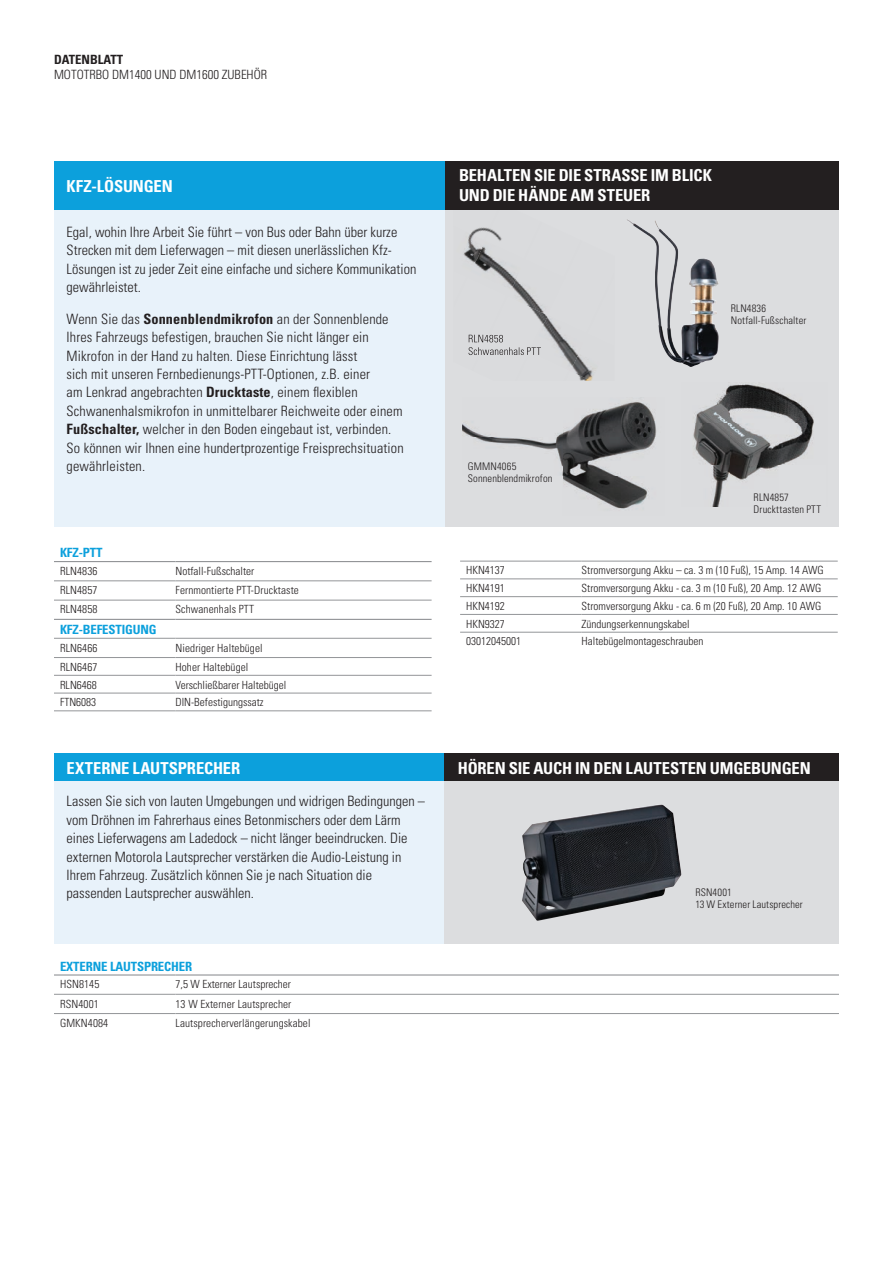
<style>
.page{position:relative;width:893px;height:1263px;background:#fff}
.page>*{position:absolute;margin:0;border:0;box-sizing:border-box;transform-origin:0 0}
.t1{font:700 condensed 16.5px/19.5px "Univers";letter-spacing:-.01em;color:#fff}
.t2{font:300 condensed 14.25px/18.3px "Univers";color:#231f20}
.t3{font:700 condensed 12.75px "Univers";letter-spacing:-.01em;color:#0ca0dc}
.t4{font:300 condensed 12.75px "Univers";color:#231f20}
.t5{font:700 condensed 12.75px "Univers";color:#231f20}
.t6{font:300 condensed 11.25px "Univers";color:#231f20}
.t7{font:300 condensed 10.5px/12.6px "Univers";letter-spacing:.01em;color:#231f20}
.s1{font-weight:700}
</style>
<div class="page">
<div style="left:54px;top:188px;width:405px;height:339px;background:#e8f2fa"></div>
<div style="left:446px;top:188px;width:393px;height:339px;background:#dcdddf"></div>
<img style="left:463px;top:402px;width:194px;height:107px">
<img style="left:693px;top:384px;width:121px;height:123px">
<img style="left:627px;top:219px;width:92px;height:148px">
<img style="left:485px;top:227px;width:17px;height:14px">
<img style="left:463px;top:227px;width:22px;height:31px">
<img style="left:468px;top:241px;width:40px;height:37px">
<img style="left:508px;top:271px;width:25px;height:26px">
<img style="left:503px;top:278px;width:5px;height:5px">
<img style="left:520px;top:297px;width:26px;height:18px">
<img style="left:536px;top:315px;width:34px;height:40px">
<img style="left:570px;top:345px;width:26px;height:36px">
<img style="left:468px;top:334px;width:5px;height:20px">
<img style="left:474px;top:334px;width:29px;height:9px">
<img style="left:562px;top:355px;width:9px;height:16px">
<img style="left:570px;top:371px;width:21px;height:10px">
<img style="left:469px;top:335px;width:34px;height:7px">
<img style="left:469px;top:347px;width:72px;height:8px">
<div style="left:54px;top:754px;width:406px;height:189px;background:#e8f2fa"></div>
<div style="left:444px;top:754px;width:395px;height:189px;background:#dcdddf"></div>
<hr style="left:54px;top:994px;width:122px;height:1px;background:#939598">
<hr style="left:176px;top:994px;width:663px;height:1px;background:#939598">
<hr style="left:54px;top:1013px;width:122px;height:1px;background:#939598">
<hr style="left:176px;top:1013px;width:663px;height:1px;background:#939598">
<hr style="left:54px;top:974px;width:122px;height:1px;background:#939598">
<hr style="left:176px;top:974px;width:663px;height:1px;background:#939598">
<div style="left:54px;top:754px;width:405px;height:27px;background:#0ca0dc"></div>
<div style="left:444px;top:754px;width:395px;height:27px;background:#231f20"></div>
<hr style="left:54px;top:638px;width:122px;height:1px;background:#939598">
<hr style="left:176px;top:638px;width:256px;height:1px;background:#939598">
<hr style="left:54px;top:580px;width:122px;height:1px;background:#939598">
<hr style="left:176px;top:580px;width:256px;height:1px;background:#939598">
<hr style="left:54px;top:600px;width:122px;height:1px;background:#939598">
<hr style="left:176px;top:600px;width:256px;height:1px;background:#939598">
<hr style="left:54px;top:657px;width:122px;height:1px;background:#939598">
<hr style="left:176px;top:657px;width:256px;height:1px;background:#939598">
<hr style="left:54px;top:675px;width:122px;height:1px;background:#939598">
<hr style="left:176px;top:675px;width:256px;height:1px;background:#939598">
<hr style="left:54px;top:693px;width:122px;height:1px;background:#939598">
<hr style="left:176px;top:693px;width:256px;height:1px;background:#939598">
<hr style="left:54px;top:710px;width:122px;height:1px;background:#939598">
<hr style="left:176px;top:710px;width:256px;height:1px;background:#939598">
<hr style="left:54px;top:619px;width:122px;height:1px;background:#939598">
<hr style="left:176px;top:619px;width:256px;height:1px;background:#939598">
<hr style="left:54px;top:561px;width:122px;height:1px;background:#939598">
<hr style="left:176px;top:561px;width:256px;height:1px;background:#939598">
<hr style="left:460px;top:561px;width:122px;height:1px;background:#939598">
<hr style="left:582px;top:561px;width:256px;height:1px;background:#939598">
<hr style="left:460px;top:579px;width:122px;height:1px;background:#939598">
<hr style="left:582px;top:579px;width:256px;height:1px;background:#939598">
<hr style="left:460px;top:596px;width:122px;height:1px;background:#939598">
<hr style="left:582px;top:596px;width:256px;height:1px;background:#939598">
<hr style="left:460px;top:614px;width:122px;height:1px;background:#939598">
<hr style="left:582px;top:614px;width:256px;height:1px;background:#939598">
<hr style="left:460px;top:632px;width:122px;height:1px;background:#939598">
<hr style="left:582px;top:632px;width:256px;height:1px;background:#939598">
<div style="left:54px;top:161px;width:405px;height:49px;background:#0ca0dc"></div>
<div style="left:446px;top:161px;width:393px;height:49px;background:#231f20"></div>
<img style="left:522px;top:804px;width:159px;height:117px">
<p class="t5" style="left:54px;top:52px;width:71px">DATENBLATT</p>
<p class="t4" style="left:54px;top:67px;width:215px">MOTOTRBO DM1400 UND DM1600 ZUBEHÖR</p>
<p class="t1" style="left:67px;top:177px;width:108px">KFZ-LÖSUNGEN</p>
<p class="t2" style="left:67px;top:223px;width:351px">Egal, wohin Ihre Arbeit Sie führt – von Bus oder Bahn über kurze Strecken mit dem Lieferwagen – mit diesen unerlässlichen Kfz-Lösungen ist zu jeder Zeit eine einfache und sichere Kommunikation gewährleistet.</p>
<p class="t2" style="left:67px;top:310px;width:339px">Wenn Sie das <span class="s1">Sonnenblendmikrofon</span> an der Sonnenblende Ihres Fahrzeugs befestigen, brauchen Sie nicht länger ein Mikrofon in der Hand zu halten. Diese Einrichtung lässt<br>sich mit unseren Fernbedienungs-PTT-Optionen, z.B. einer<br>am Lenkrad angebrachten <span class="s1">Drucktaste</span>, einem flexiblen Schwanenhalsmikrofon in unmittelbarer Reichweite oder einem <span class="s1">Fußschalter,</span> welcher in den Boden eingebaut ist, verbinden.<br>So können wir Ihnen eine hundertprozentige Freisprechsituation gewährleisten.</p>
<p class="t3" style="left:60px;top:545px;width:44px">KFZ-PTT</p>
<p class="t6" style="left:60px;top:564px;width:39px">RLN4836</p>
<p class="t6" style="left:176px;top:564px;width:80px">Notfall-Fußschalter</p>
<p class="t6" style="left:60px;top:583px;width:39px">RLN4857</p>
<p class="t6" style="left:176px;top:583px;width:125px">Fernmontierte PTT-Drucktaste</p>
<p class="t6" style="left:60px;top:603px;width:39px">RLN4858</p>
<p class="t6" style="left:176px;top:603px;width:80px">Schwanenhals PTT</p>
<p class="t3" style="left:60px;top:621px;width:98px">KFZ-BEFESTIGUNG</p>
<p class="t6" style="left:60px;top:641px;width:39px">RLN6466</p>
<p class="t6" style="left:176px;top:641px;width:89px">Niedriger Haltebügel</p>
<p class="t6" style="left:60px;top:660px;width:39px">RLN6467</p>
<p class="t6" style="left:176px;top:660px;width:74px">Hoher Haltebügel</p>
<p class="t6" style="left:60px;top:678px;width:38px">RLN6468</p>
<p class="t6" style="left:176px;top:678px;width:112px">Verschließbarer Haltebügel</p>
<p class="t6" style="left:60px;top:696px;width:38px">FTN6083</p>
<p class="t6" style="left:176px;top:696px;width:90px">DIN-Befestigungssatz</p>
<p class="t1" style="left:459px;top:165px;width:254px">BEHALTEN SIE DIE STRASSE IM BLICK<br>UND DIE HÄNDE AM STEUER</p>
<p class="t7" style="left:731px;top:301px;width:77px">RLN4836<br>Notfall-Fußschalter</p>
<p class="t7" style="left:468px;top:459px;width:86px">GMMN4065<br>Sonnenblendmikrofon</p>
<p class="t7" style="left:754px;top:490px;width:69px">RLN4857<br>Druckttasten PTT</p>
<p class="t6" style="left:466px;top:564px;width:40px">HKN4137</p>
<p class="t6" style="left:582px;top:564px;width:244px">Stromversorgung Akku – ca. 3 m (10 Fuß), 15 Amp. 14 AWG</p>
<p class="t6" style="left:466px;top:581px;width:40px">HKN4191</p>
<p class="t6" style="left:582px;top:581px;width:241px">Stromversorgung Akku - ca. 3 m (10 Fuß), 20 Amp. 12 AWG</p>
<p class="t6" style="left:466px;top:599px;width:40px">HKN4192</p>
<p class="t6" style="left:582px;top:599px;width:241px">Stromversorgung Akku - ca. 6 m (20 Fuß), 20 Amp. 10 AWG</p>
<p class="t6" style="left:466px;top:617px;width:40px">HKN9327</p>
<p class="t6" style="left:582px;top:617px;width:110px">Zündungserkennungskabel</p>
<p class="t6" style="left:466px;top:635px;width:56px">03012045001</p>
<p class="t6" style="left:582px;top:635px;width:123px">Haltebügelmontageschrauben</p>
<p class="t1" style="left:67px;top:758px;width:175px">EXTERNE LAUTSPRECHER</p>
<p class="t1" style="left:458px;top:758px;width:354px">HÖREN SIE AUCH IN DEN LAUTESTEN UMGEBUNGEN</p>
<p class="t2" style="left:67px;top:792px;width:360px">Lassen Sie sich von lauten Umgebungen und widrigen Bedingungen – vom Dröhnen im Fahrerhaus eines Betonmischers oder dem Lärm eines Lieferwagens am Ladedock – nicht länger beeindrucken. Die externen Motorola Lautsprecher verstärken die Audio-Leistung in Ihrem Fahrzeug. Zusätzlich können Sie je nach Situation die passenden Lautsprecher auswählen.</p>
<p class="t3" style="left:60px;top:958px;width:134px">EXTERNE LAUTSPRECHER</p>
<p class="t6" style="left:60px;top:977px;width:41px">HSN8145</p>
<p class="t6" style="left:176px;top:977px;width:117px">7,5 W Externer Lautsprecher</p>
<p class="t6" style="left:60px;top:997px;width:40px">RSN4001</p>
<p class="t6" style="left:176px;top:997px;width:117px">13 W Externer Lautsprecher</p>
<p class="t6" style="left:60px;top:1016px;width:50px">GMKN4084</p>
<p class="t6" style="left:176px;top:1016px;width:137px">Lautsprecherverlängerungskabel</p>
<p class="t7" style="left:695px;top:885px;width:109px">RSN4001<br>13 W Externer Lautsprecher</p>
</div>
